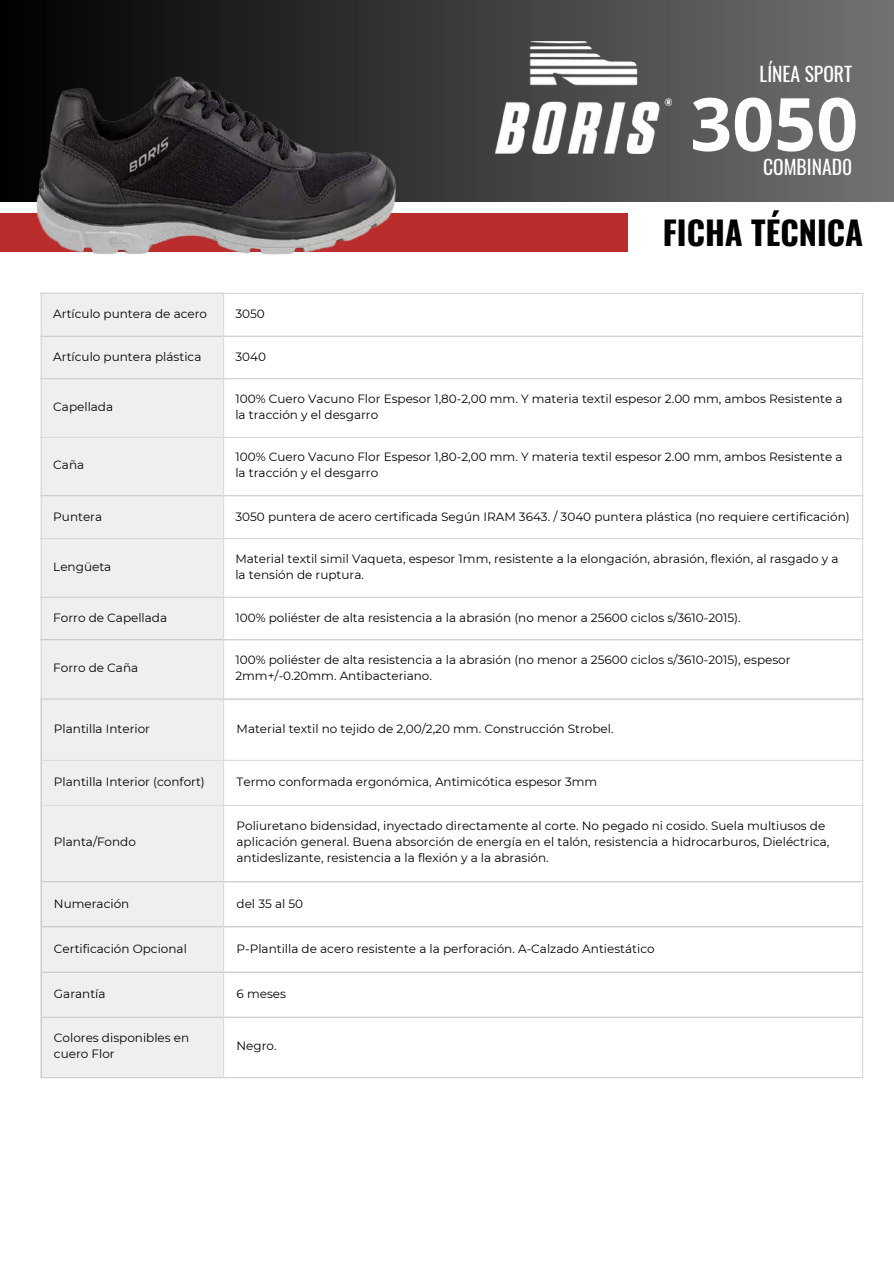
<style>
.page{position:relative;width:894px;height:1264px;background:#fff}
.page>*{position:absolute;margin:0;border:0;box-sizing:border-box;transform-origin:0 0}
.t1{font:700 73.5px "Open Sans";color:#fff}
.t2{font:700 32.55px "Oswald";color:#000}
.t3{font:19.65px "Oswald";color:#fff}
.t4{font:12px/16px "Montserrat";color:#000}
</style>
<div class="page">
<div style="left:0;top:0;width:893px;height:202px;background:linear-gradient(to right,#000,#727272)"></div>
<img style="left:495px;top:41px;width:176px;height:113px">
<div style="left:40px;top:293px;width:183px;height:785px;background:#efefed"></div>
<div style="left:0;top:213px;width:626px;height:39px;background:#bb2d2d"></div>
<img style="left:4px;top:60px;width:418px;height:195px">
<hr style="left:41px;top:294px;width:1px;height:404px;background:#dcdddf">
<hr style="left:223px;top:294px;width:1px;height:404px;background:#dcdddf">
<hr style="left:861px;top:294px;width:1px;height:404px;background:#dcdddf">
<hr style="left:41px;top:293px;width:821px;height:1px;background:#dcdddf">
<hr style="left:41px;top:335px;width:821px;height:1px;background:#dcdddf">
<hr style="left:41px;top:378px;width:821px;height:1px;background:#dcdddf">
<hr style="left:41px;top:437px;width:821px;height:1px;background:#dcdddf">
<hr style="left:41px;top:495px;width:821px;height:1px;background:#dcdddf">
<hr style="left:41px;top:538px;width:821px;height:1px;background:#dcdddf">
<hr style="left:41px;top:596px;width:821px;height:1px;background:#dcdddf">
<hr style="left:41px;top:639px;width:821px;height:1px;background:#dcdddf">
<hr style="left:41px;top:698px;width:821px;height:1px;background:#dcdddf">
<hr style="left:40px;top:700px;width:2px;height:377px;background:#dcdddf">
<hr style="left:223px;top:700px;width:1px;height:377px;background:#dcdddf">
<hr style="left:861px;top:700px;width:1px;height:377px;background:#dcdddf">
<hr style="left:40px;top:699px;width:822px;height:1px;background:#dcdddf">
<hr style="left:40px;top:759px;width:822px;height:2px;background:#dcdddf">
<hr style="left:40px;top:804px;width:822px;height:2px;background:#dcdddf">
<hr style="left:40px;top:881px;width:822px;height:1px;background:#dcdddf">
<hr style="left:40px;top:926px;width:822px;height:1px;background:#dcdddf">
<hr style="left:40px;top:971px;width:822px;height:1px;background:#dcdddf">
<hr style="left:40px;top:1016px;width:822px;height:1px;background:#dcdddf">
<hr style="left:40px;top:1077px;width:822px;height:1px;background:#dcdddf">
<h3 class="t3" style="left:759px;top:59px;width:94px">LÍNEA SPORT</h3>
<h1 class="t1" style="left:690px;top:72px;width:169px">3050</h1>
<h3 class="t3" style="left:762px;top:151px;width:91px">COMBINAD0</h3>
<h2 class="t2" style="left:662px;top:207px;width:202px">FICHA TÉCNICA</h2>
<p class="t4" style="left:53px;top:306px;width:155px">Artículo puntera de acero</p>
<p class="t4" style="left:235px;top:306px;width:31px">3050</p>
<p class="t4" style="left:53px;top:348px;width:149px">Artículo puntera plástica</p>
<p class="t4" style="left:235px;top:348px;width:32px">3040</p>
<p class="t4" style="left:53px;top:398px;width:61px">Capellada</p>
<p class="t4" style="left:235px;top:390px;width:608px">100% Cuero Vacuno Flor Espesor 1,80-2,00 mm. Y materia textil espesor 2.00 mm, ambos Resistente a la tracción y el desgarro</p>
<p class="t4" style="left:53px;top:457px;width:32px">Caña</p>
<p class="t4" style="left:235px;top:449px;width:608px">100% Cuero Vacuno Flor Espesor 1,80-2,00 mm. Y materia textil espesor 2.00 mm, ambos Resistente a la tracción y el desgarro</p>
<p class="t4" style="left:53px;top:508px;width:50px">Puntera</p>
<p class="t4" style="left:235px;top:508px;width:615px">3050 puntera de acero certificada Según IRAM 3643. / 3040 puntera plástica (no requiere certificación)</p>
<p class="t4" style="left:53px;top:558px;width:59px">Lengüeta</p>
<p class="t4" style="left:235px;top:550px;width:604px">Material textil simil Vaqueta, espesor 1mm, resistente a la elongación, abrasión, flexión, al rasgado y a la tensión de ruptura.</p>
<p class="t4" style="left:53px;top:609px;width:115px">Forro de Capellada</p>
<p class="t4" style="left:235px;top:609px;width:506px">100% poliéster de alta resistencia a la abrasión (no menor a 25600 ciclos s/3610-2015).</p>
<p class="t4" style="left:53px;top:659px;width:86px">Forro de Caña</p>
<p class="t4" style="left:235px;top:651px;width:556px">100% poliéster de alta resistencia a la abrasión (no menor a 25600 ciclos s/3610-2015), espesor<br>2mm+/-0.20mm. Antibacteriano.</p>
<p class="t4" style="left:54px;top:720px;width:98px">Plantilla Interior</p>
<p class="t4" style="left:236px;top:720px;width:378px">Material textil no tejido de 2,00/2,20 mm. Construcción Strobel.</p>
<p class="t4" style="left:54px;top:774px;width:152px">Plantilla Interior (confort)</p>
<p class="t4" style="left:236px;top:774px;width:362px">Termo conformada ergonómica, Antimicótica espesor 3mm</p>
<p class="t4" style="left:54px;top:834px;width:83px">Planta/Fondo</p>
<p class="t4" style="left:236px;top:818px;width:594px">Poliuretano bidensidad, inyectado directamente al corte. No pegado ni cosido. Suela multiusos de aplicación general. Buena absorción de energía en el talón, resistencia a hidrocarburos, Dieléctrica, antideslizante, resistencia a la flexión y a la abrasión.</p>
<p class="t4" style="left:54px;top:895px;width:77px">Numeración</p>
<p class="t4" style="left:236px;top:895px;width:68px">del 35 al 50</p>
<p class="t4" style="left:54px;top:940px;width:134px">Certificación Opcional</p>
<p class="t4" style="left:236px;top:940px;width:419px">P-Plantilla de acero resistente a la perforación. A-Calzado Antiestático</p>
<p class="t4" style="left:54px;top:985px;width:53px">Garantía</p>
<p class="t4" style="left:236px;top:985px;width:51px">6 meses</p>
<p class="t4" style="left:54px;top:1029px;width:137px">Colores disponibles en cuero Flor</p>
<p class="t4" style="left:236px;top:1037px;width:42px">Negro.</p>
</div>
